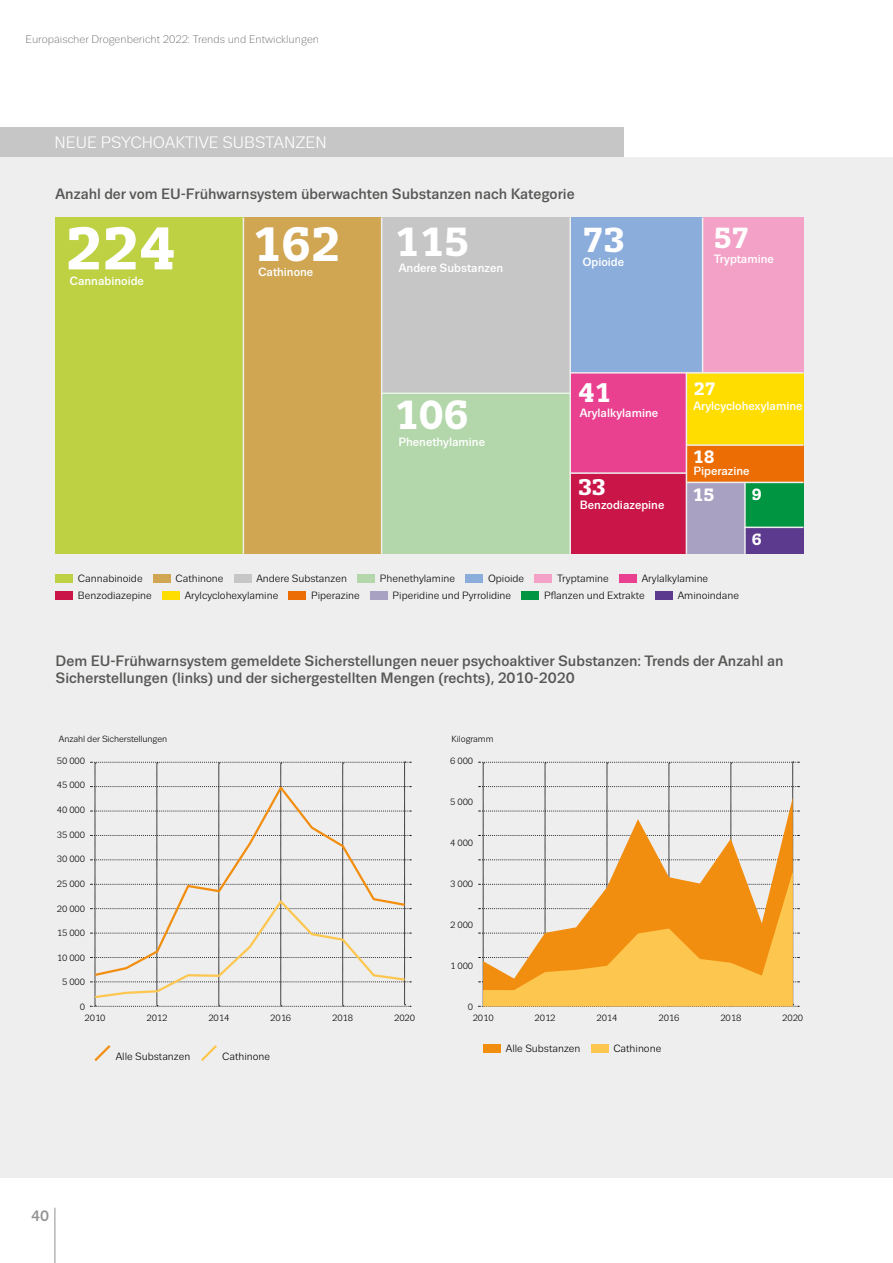
<style>
.page{position:relative;width:893px;height:1263px;background:#fff}
.page>*{position:absolute;margin:0;border:0;box-sizing:border-box;transform-origin:0 0}
.t1{font:700 60px "Trivia Slab";color:#fff}
.t2{font:700 48px "Trivia Slab";color:#fff}
.t3{font:700 40.5px "Trivia Slab";color:#fff}
.t4{font:700 34.65px "Trivia Slab";color:#fff}
.t5{font:700 29.1px "Trivia Slab";color:#fff}
.t6{font:700 26.85px "Trivia Slab";color:#fff}
.t7{font:700 22.65px "Trivia Slab";color:#fff}
.t8{font:700 17.85px "Trivia Slab";color:#fff}
.picture_number__grey{font:16.5px "Trivia Sans";color:#fff}
.t9{font:700 16.2px "Trivia Slab";color:#fff}
.infographs_name{font:500 15px/16.5px "Trivia Sans";color:#575756}
.t10{font:500 15px "Trivia Sans";color:#929292}
.picture_name_white{font:500 12px "Trivia Sans";color:#fff}
.t11{font:300 10.95px "Trivia Sans";color:#575756}
.picture_description{font:10.5px "Trivia Sans";color:#000}
.graph_legend{font:9.15px "Trivia Sans";letter-spacing:-.01em;color:#000}
.graph_legend-2{font:9px "Trivia Sans";letter-spacing:-.01em;color:#000}
</style>
<div class="page">
<div style="left:0;top:157px;width:893px;height:1021px;background:#eee"></div>
<hr style="left:55px;top:1208px;width:1px;height:55px;background:#929292">
<div style="left:0;top:128px;width:623px;height:29px;background:#c6c6c6"></div>
<div style="left:56px;top:574px;width:17px;height:9px;background:#bdd143"></div>
<div style="left:153px;top:574px;width:17px;height:9px;background:#d0a653"></div>
<div style="left:234px;top:574px;width:17px;height:9px;background:#c6c6c6"></div>
<div style="left:357px;top:574px;width:18px;height:9px;background:#b3d7ab"></div>
<div style="left:466px;top:574px;width:17px;height:9px;background:#8baddc"></div>
<div style="left:535px;top:574px;width:17px;height:9px;background:#f3a1c6"></div>
<div style="left:619px;top:574px;width:18px;height:9px;background:#e94190"></div>
<div style="left:56px;top:591px;width:17px;height:8px;background:#ca1548"></div>
<div style="left:162px;top:591px;width:17px;height:8px;background:#fd0"></div>
<div style="left:289px;top:591px;width:17px;height:8px;background:#ed6d05"></div>
<div style="left:370px;top:591px;width:17px;height:8px;background:#a9a1c2"></div>
<div style="left:522px;top:591px;width:17px;height:8px;background:#009641"></div>
<div style="left:655px;top:591px;width:17px;height:8px;background:#5c3b8f"></div>
<div style="left:570px;top:217px;width:133px;height:156px;background:#8baddc"></div>
<div style="left:55px;top:217px;width:188px;height:337px;background:#bdd143"></div>
<div style="left:243px;top:217px;width:139px;height:337px;background:#d0a653"></div>
<div style="left:382px;top:217px;width:188px;height:175px;background:#c6c6c6"></div>
<div style="left:570px;top:373px;width:116px;height:100px;background:#e94190"></div>
<div style="left:686px;top:373px;width:117px;height:72px;background:#fd0"></div>
<div style="left:686px;top:482px;width:59px;height:72px;background:#a9a1c2"></div>
<div style="left:745px;top:482px;width:58px;height:45px;background:#009641"></div>
<div style="left:745px;top:527px;width:58px;height:27px;background:#5c3b8f"></div>
<div style="left:686px;top:445px;width:117px;height:37px;background:#ed6d05"></div>
<div style="left:570px;top:473px;width:116px;height:81px;background:#ca1548"></div>
<div style="left:703px;top:217px;width:100px;height:156px;background:#f3a1c6"></div>
<div style="left:382px;top:392px;width:188px;height:162px;background:#b3d7ab"></div>
<hr style="left:243px;top:217px;width:1px;height:337px;background:#eee">
<hr style="left:381px;top:217px;width:1px;height:337px;background:#eee">
<hr style="left:569px;top:217px;width:2px;height:337px;background:#eee">
<hr style="left:569px;top:372px;width:234px;height:2px;background:#eee">
<hr style="left:686px;top:444px;width:117px;height:2px;background:#eee">
<hr style="left:569px;top:472px;width:117px;height:2px;background:#eee">
<hr style="left:744px;top:527px;width:59px;height:1px;background:#eee">
<hr style="left:686px;top:482px;width:117px;height:1px;background:#eee">
<hr style="left:686px;top:373px;width:1px;height:181px;background:#eee">
<hr style="left:744px;top:482px;width:2px;height:72px;background:#eee">
<svg style="left:94px;top:1045px;width:17px;height:16px"></svg>
<svg style="left:201px;top:1045px;width:16px;height:16px"></svg>
<div style="left:483px;top:1044px;width:18px;height:9px;background:#f28e0f"></div>
<div style="left:591px;top:1044px;width:17px;height:9px;background:#fdc64f"></div>
<svg style="left:478px;top:762px;width:321px;height:245px"></svg>
<svg style="left:90px;top:762px;width:321px;height:245px"></svg>
<svg style="left:93px;top:784px;width:314px;height:193px"></svg>
<hr style="left:702px;top:217px;width:1px;height:155px;background:#eee">
<hr style="left:381px;top:392px;width:189px;height:2px;background:#eee">
<p class="t11" style="left:26px;top:33px;width:295px">Europäischer Drogenbericht 2022: Trends und Entwicklungen</p>
<p class="picture_number__grey" style="left:55px;top:134px;width:274px">NEUE PSYCHOAKTIVE SUBSTANZEN</p>
<p class="infographs_name" style="left:56px;top:186px;width:521px">Anzahl der vom EU-Frühwarnsystem überwachten Substanzen nach Kategorie</p>
<p class="t1" style="left:65px;top:216px;width:112px">224</p>
<p class="picture_name_white" style="left:70px;top:275px;width:76px">Cannabinoide</p>
<p class="t2" style="left:252px;top:218px;width:90px">162</p>
<p class="picture_name_white" style="left:258px;top:266px;width:57px">Cathinone</p>
<p class="t3" style="left:394px;top:220px;width:76px">115</p>
<p class="t4" style="left:582px;top:221px;width:44px">73</p>
<p class="picture_name_white" style="left:399px;top:261px;width:106px">Andere Substanzen</p>
<p class="picture_name_white" style="left:582px;top:255px;width:43px">Opioide</p>
<p class="t5" style="left:714px;top:222px;width:37px">57</p>
<p class="picture_name_white" style="left:714px;top:252px;width:62px">Tryptamine</p>
<p class="t3" style="left:394px;top:393px;width:76px">106</p>
<p class="picture_name_white" style="left:398px;top:435px;width:88px">Phenethylamine</p>
<p class="t6" style="left:578px;top:378px;width:34px">41</p>
<p class="picture_name_white" style="left:580px;top:406px;width:80px">Arylalkylamine</p>
<p class="t7" style="left:578px;top:475px;width:29px">33</p>
<p class="picture_name_white" style="left:580px;top:499px;width:86px">Benzodiazepine</p>
<p class="t8" style="left:694px;top:379px;width:23px">27</p>
<p class="picture_name_white" style="left:693px;top:399px;width:111px">Arylcyclohexylamine</p>
<p class="t8" style="left:693px;top:447px;width:23px">18</p>
<p class="picture_name_white" style="left:693px;top:464px;width:58px">Piperazine</p>
<p class="t8" style="left:692px;top:485px;width:23px">15</p>
<p class="t9" style="left:752px;top:485px;width:11px">9</p>
<p class="t9" style="left:752px;top:531px;width:11px">6</p>
<p class="picture_description" style="left:78px;top:573px;width:66px">Cannabinoide</p>
<p class="picture_description" style="left:176px;top:573px;width:49px">Cathinone</p>
<p class="picture_description" style="left:256px;top:573px;width:92px">Andere Substanzen</p>
<p class="picture_description" style="left:380px;top:573px;width:77px">Phenethylamine</p>
<p class="picture_description" style="left:488px;top:573px;width:38px">Opioide</p>
<p class="picture_description" style="left:557px;top:573px;width:53px">Tryptamine</p>
<p class="picture_description" style="left:642px;top:573px;width:68px">Arylalkylamine</p>
<p class="picture_description" style="left:78px;top:590px;width:75px">Benzodiazepine</p>
<p class="picture_description" style="left:185px;top:590px;width:95px">Arylcyclohexylamine</p>
<p class="picture_description" style="left:311px;top:590px;width:50px">Piperazine</p>
<p class="picture_description" style="left:393px;top:590px;width:120px">Piperidine und Pyrrolidine</p>
<p class="picture_description" style="left:544px;top:590px;width:102px">Pflanzen und Extrakte</p>
<p class="picture_description" style="left:678px;top:590px;width:63px">Aminoindane</p>
<p class="infographs_name" style="left:56px;top:653px;width:729px">Dem EU-Frühwarnsystem gemeldete Sicherstellungen neuer psychoaktiver Substanzen: Trends der Anzahl an<br>Sicherstellungen (links) und der sichergestellten Mengen (rechts), 2010-2020</p>
<p class="graph_legend-2" style="left:59px;top:734px;width:110px">Anzahl der Sicherstellungen</p>
<p class="graph_legend-2" style="left:452px;top:734px;width:44px">Kilogramm</p>
<p class="graph_legend" style="left:57px;top:756px;width:30px">50 000</p>
<p class="graph_legend" style="left:57px;top:780px;width:30px">45 000</p>
<p class="graph_legend" style="left:57px;top:805px;width:30px">40 000</p>
<p class="graph_legend" style="left:57px;top:830px;width:30px">35 000</p>
<p class="graph_legend" style="left:57px;top:854px;width:30px">30 000</p>
<p class="graph_legend" style="left:57px;top:879px;width:30px">25 000</p>
<p class="graph_legend" style="left:57px;top:903px;width:30px">20 000</p>
<p class="graph_legend" style="left:57px;top:928px;width:30px">15 000</p>
<p class="graph_legend" style="left:57px;top:953px;width:30px">10 000</p>
<p class="graph_legend" style="left:62px;top:977px;width:24px">5 000</p>
<p class="graph_legend" style="left:80px;top:1002px;width:7px">0</p>
<p class="graph_legend" style="left:450px;top:756px;width:24px">6 000</p>
<p class="graph_legend" style="left:450px;top:797px;width:24px">5 000</p>
<p class="graph_legend" style="left:450px;top:838px;width:24px">4 000</p>
<p class="graph_legend" style="left:450px;top:879px;width:24px">3 000</p>
<p class="graph_legend" style="left:450px;top:920px;width:24px">2 000</p>
<p class="graph_legend" style="left:450px;top:961px;width:24px">1 000</p>
<p class="graph_legend" style="left:468px;top:1002px;width:7px">0</p>
<p class="graph_legend" style="left:85px;top:1013px;width:22px">2010</p>
<p class="graph_legend" style="left:146px;top:1013px;width:22px">2012</p>
<p class="graph_legend" style="left:208px;top:1013px;width:22px">2014</p>
<p class="graph_legend" style="left:270px;top:1013px;width:22px">2016</p>
<p class="graph_legend" style="left:332px;top:1013px;width:22px">2018</p>
<p class="graph_legend" style="left:394px;top:1013px;width:22px">2020</p>
<p class="graph_legend" style="left:473px;top:1013px;width:22px">2010</p>
<p class="graph_legend" style="left:535px;top:1013px;width:22px">2012</p>
<p class="graph_legend" style="left:596px;top:1013px;width:22px">2014</p>
<p class="graph_legend" style="left:658px;top:1013px;width:22px">2016</p>
<p class="graph_legend" style="left:720px;top:1013px;width:22px">2018</p>
<p class="graph_legend" style="left:782px;top:1013px;width:22px">2020</p>
<p class="picture_description" style="left:116px;top:1050px;width:76px">Alle Substanzen</p>
<p class="picture_description" style="left:222px;top:1050px;width:49px">Cathinone</p>
<p class="picture_description" style="left:506px;top:1043px;width:76px">Alle Substanzen</p>
<p class="picture_description" style="left:613px;top:1043px;width:49px">Cathinone</p>
<h3 class="t10" style="left:31px;top:1208px;width:19px">40</h3>
</div>
